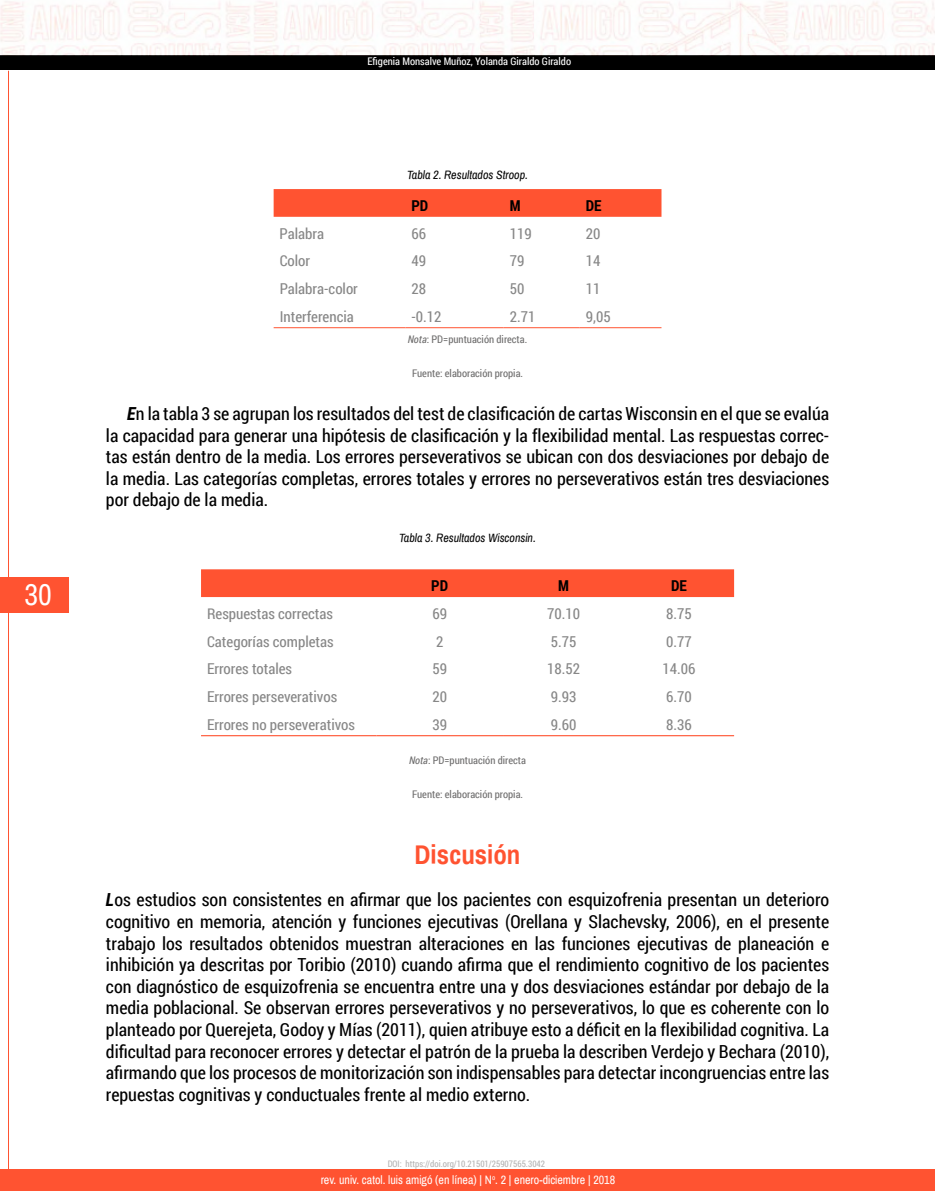
<style>
.page{position:relative;width:936px;height:1191px;background:#fff}
.page>*{position:absolute;margin:0;border:0;box-sizing:border-box;transform-origin:0 0}
.t1{font:30px "Archivo Narrow";color:#fff}
.t2{font:700 27px "Archivo Narrow";color:#ff5331}
.t3{font:18px/21.6px "Roboto Condensed";color:#000;text-align:justify}
.t4{font:15px "Roboto Condensed";color:#878787}
.t5{font:700 15px "Roboto Condensed";color:#000}
.t6{font:12px "Archivo Narrow";color:#fff}
.t7{font:italic 12px "Archivo Narrow";color:#000}
.t8{font:10.5px "Roboto Condensed";color:#706f6f}
.t9{font:10.5px "Roboto Condensed";color:#fff}
.t10{font:9px "Roboto Condensed";color:#b3b2b2}
.s1{font-style:italic}
.s2{font-weight:700;font-style:italic}
</style>
<div class="page">
<div style="left:0;top:1169px;width:934px;height:22px;background:#ff5331"></div>
<div style="left:0;top:577px;width:68px;height:36px;background:#ff5331"></div>
<div style="left:0;top:56px;width:934px;height:14px;background:#000"></div>
<img style="left:0;top:1px;width:934px;height:54px">
<hr style="left:8px;top:71px;width:1px;height:1098px;background:#ff5331">
<svg style="left:273px;top:189px;width:388px;height:28px;background:#f53"></svg>
<hr style="left:273px;top:327px;width:132px;height:1px;background:#ff5331">
<hr style="left:405px;top:327px;width:98px;height:1px;background:#ff5331">
<hr style="left:503px;top:327px;width:76px;height:1px;background:#ff5331">
<hr style="left:579px;top:327px;width:82px;height:1px;background:#ff5331">
<div style="left:201px;top:569px;width:533px;height:28px;background:#ff5331"></div>
<hr style="left:201px;top:735px;width:175px;height:1px;background:#ff5331">
<hr style="left:376px;top:735px;width:127px;height:1px;background:#ff5331">
<hr style="left:503px;top:735px;width:121px;height:1px;background:#ff5331">
<hr style="left:624px;top:735px;width:110px;height:1px;background:#ff5331">
<h1 class="t1" style="left:24px;top:576px;width:29px">30</h1>
<p class="t9" style="left:367px;top:54px;width:205px">Efigenia Monsalve Muñoz, Yolanda Giraldo Giraldo</p>
<p class="t7" style="left:407px;top:167px;width:122px">Tabla 2. Resultados Stroop.</p>
<p class="t5" style="left:411px;top:195px;width:18px">PD</p>
<p class="t5" style="left:509px;top:195px;width:12px">M</p>
<p class="t5" style="left:585px;top:195px;width:17px">DE</p>
<p class="t4" style="left:279px;top:223px;width:46px">Palabra</p>
<p class="t4" style="left:411px;top:223px;width:16px">66</p>
<p class="t4" style="left:509px;top:223px;width:23px">119</p>
<p class="t4" style="left:585px;top:223px;width:16px">20</p>
<p class="t4" style="left:280px;top:250px;width:32px">Color</p>
<p class="t4" style="left:411px;top:250px;width:16px">49</p>
<p class="t4" style="left:509px;top:250px;width:16px">79</p>
<p class="t4" style="left:585px;top:250px;width:16px">14</p>
<p class="t4" style="left:280px;top:278px;width:80px">Palabra-color</p>
<p class="t4" style="left:411px;top:278px;width:16px">28</p>
<p class="t4" style="left:509px;top:278px;width:16px">50</p>
<p class="t4" style="left:585px;top:278px;width:16px">11</p>
<p class="t4" style="left:280px;top:306px;width:76px">Interferencia</p>
<p class="t4" style="left:411px;top:306px;width:31px">-0.12</p>
<p class="t4" style="left:509px;top:306px;width:27px">2.71</p>
<p class="t4" style="left:585px;top:306px;width:26px">9,05</p>
<p class="t8" style="left:408px;top:332px;width:121px"><span class="s1">Nota</span>: PD=puntuación directa.</p>
<p class="t8" style="left:412px;top:366px;width:113px">Fuente: elaboración propia.</p>
<p class="t3" style="left:106px;top:402px;width:724px;text-indent:21px"><span class="s2">E</span>n la tabla 3 se agrupan los resultados del test de clasificación de cartas Wisconsin en el que se evalúa la capacidad para generar una hipótesis de clasificación y la flexibilidad mental. Las respuestas correc&shy;tas están dentro de la media. Los errores perseverativos se ubican con dos desviaciones por debajo de la media. Las categorías completas, errores totales y errores no perseverativos están tres desviaciones por debajo de la media.</p>
<p class="t7" style="left:399px;top:530px;width:138px">Tabla 3. Resultados Wisconsin.</p>
<p class="t5" style="left:431px;top:575px;width:18px">PD</p>
<p class="t5" style="left:558px;top:575px;width:12px">M</p>
<p class="t5" style="left:671px;top:575px;width:17px">DE</p>
<p class="t4" style="left:207px;top:603px;width:127px">Respuestas correctas</p>
<p class="t4" style="left:432px;top:603px;width:16px">69</p>
<p class="t4" style="left:547px;top:603px;width:34px">70.10</p>
<p class="t4" style="left:666px;top:603px;width:27px">8.75</p>
<p class="t4" style="left:207px;top:631px;width:128px">Categorías completas</p>
<p class="t4" style="left:436px;top:631px;width:9px">2</p>
<p class="t4" style="left:550px;top:631px;width:27px">5.75</p>
<p class="t4" style="left:666px;top:631px;width:27px">0.77</p>
<p class="t4" style="left:207px;top:658px;width:87px">Errores totales</p>
<p class="t4" style="left:432px;top:658px;width:16px">59</p>
<p class="t4" style="left:547px;top:658px;width:34px">18.52</p>
<p class="t4" style="left:662px;top:658px;width:34px">14.06</p>
<p class="t4" style="left:207px;top:686px;width:132px">Errores perseverativos</p>
<p class="t4" style="left:432px;top:686px;width:16px">20</p>
<p class="t4" style="left:550px;top:686px;width:27px">9.93</p>
<p class="t4" style="left:666px;top:686px;width:27px">6.70</p>
<p class="t4" style="left:207px;top:714px;width:149px">Errores no perseverativos</p>
<p class="t4" style="left:432px;top:714px;width:16px">39</p>
<p class="t4" style="left:550px;top:714px;width:27px">9.60</p>
<p class="t4" style="left:666px;top:714px;width:27px">8.36</p>
<p class="t8" style="left:409px;top:753px;width:118px"><span class="s1">Nota</span>: PD=puntuación directa</p>
<p class="t8" style="left:412px;top:787px;width:113px">Fuente: elaboración propia.</p>
<h2 class="t2" style="left:414px;top:837px;width:107px">Discusión</h2>
<p class="t3" style="left:106px;top:888px;width:724px"><span class="s2">L</span>os estudios son consistentes en afirmar que los pacientes con esquizofrenia presentan un deterioro cognitivo en memoria, atención y funciones ejecutivas (Orellana y Slachevsky, 2006), en el presente trabajo los resultados obtenidos muestran alteraciones en las funciones ejecutivas de planeación e inhibición ya descritas por Toribio (2010) cuando afirma que el rendimiento cognitivo de los pacientes con diagnóstico de esquizofrenia se encuentra entre una y dos desviaciones estándar por debajo de la media poblacional. Se observan errores perseverativos y no perseverativos, lo que es coherente con lo planteado por Querejeta, Godoy y Mías (2011), quien atribuye esto a déficit en la flexibilidad cognitiva. La dificultad para reconocer errores y detectar el patrón de la prueba la describen Verdejo y Bechara (2010), afirmando que los procesos de monitorización son indispensables para detectar incongruencias entre las repuestas cognitivas y conductuales frente al medio externo.</p>
<p class="t10" style="left:388px;top:1157px;width:159px">DOI: https://doi.org/10.21501/25907565.3042</p>
<p class="t6" style="left:321px;top:1172px;width:296px">rev. univ. catol. luis amigó (en línea) | N<sup>o</sup>. 2 | enero-diciembre | 2018</p>
</div>
